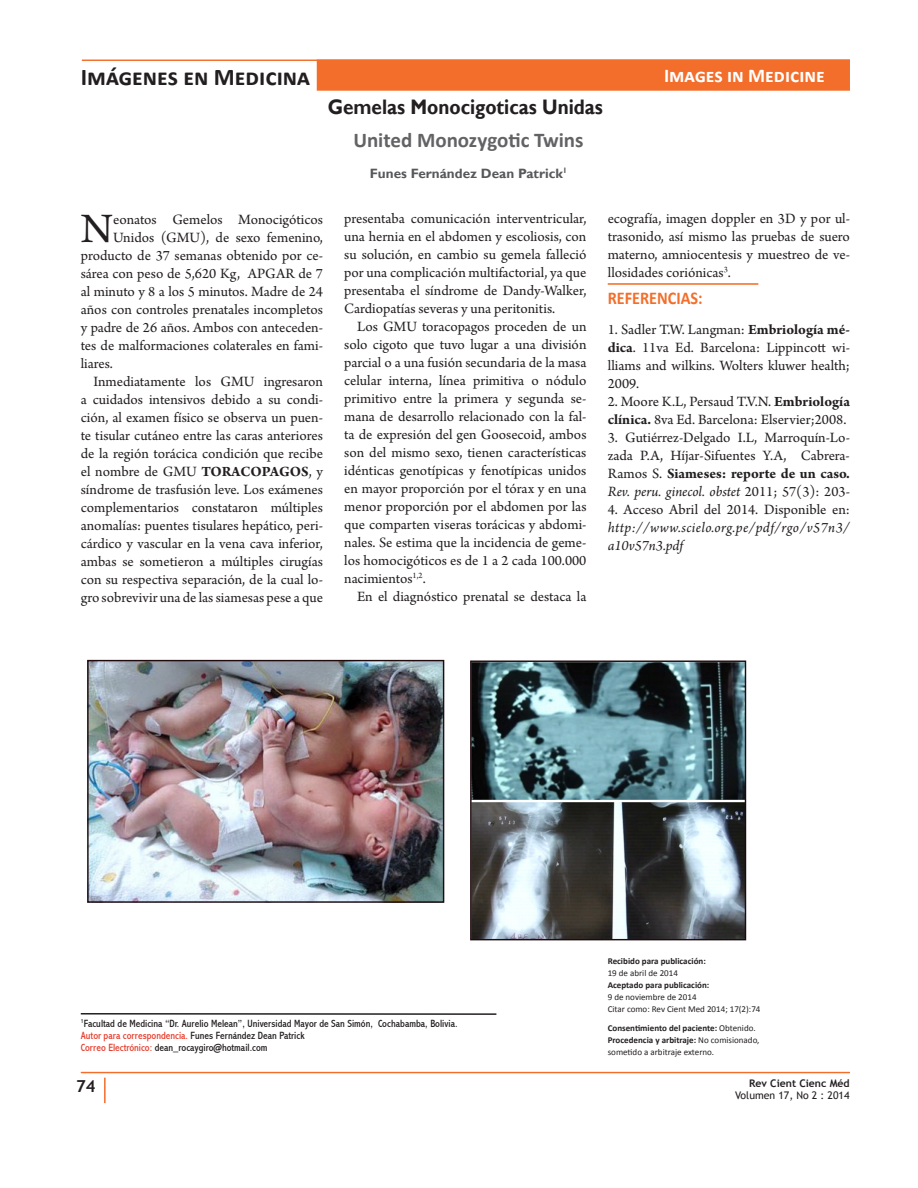
<style>
.page{position:relative;width:918px;height:1188px;background:#fff}
.page>*{position:absolute;margin:0;border:0;box-sizing:border-box;transform-origin:0 0}
.t1{font:44.1px "Arno Pro";color:#231f20}
.t2{font:700 24px "Calibri";color:#231f20}
.t3{font:700 21px "Gill Sans";color:#231f20;scale:.9 1}
.t4{font:700 21px "Calibri";letter-spacing:-.005em;color:#636366}
.t5{font:700 19.5px "Calibri";color:#fff}
.t6{font:700 18px "Calibri";color:#f36e2a;scale:.9 1}
.t7{font:700 16.5px "Trebuchet MS";color:#231f20}
.t8{font:15px/18px "Arno Pro";color:#231f20;text-align:justify}
.t9{font:italic 15px/18px "Arno Pro";letter-spacing:.025em;color:#231f20;text-align:justify}
.t10{font:700 13.5px "Gill Sans";color:#57585a}
.t11{font:condensed 10.5px "Abadi";color:#231f20}
.t12{font:condensed 10.5px "Abadi";color:#e73c2c}
.t13{font:10.5px "Trebuchet MS";color:#231f20}
.t14{font:700 10.5px "Trebuchet MS";color:#231f20}
.t15{font:700 9px "Calibri";color:#231f20}
.t16{font:9px "Calibri";color:#231f20}
.s1{font-weight:700}
.s2{font-style:italic}
.s3{font-style:normal}
.s4{color:#231f20}
.s5{color:#e73c2c}
.s6{font-weight:400}
</style>
<div class="page">
<div style="left:317px;top:60px;width:533px;height:31px;background:#f36e2a;border:1px solid #f36e2a"></div>
<hr style="left:81px;top:1072px;width:769px;height:1px;background:#f36e2a">
<hr style="left:104px;top:1078px;width:2px;height:25px;background:#f36e2a">
<hr style="left:82px;top:60px;width:768px;height:1px;background:#f36e2a">
<hr style="left:81px;top:1013px;width:415px;height:2px;background:#231f20">
<hr style="left:608px;top:283px;width:150px;height:2px;background:#f36a21">
<img style="left:472px;top:663px;width:272px;height:275px">
<div style="left:470px;top:661px;width:276px;height:279px;border:1px solid #200a0e"></div>
<img style="left:89px;top:662px;width:353px;height:239px">
<div style="left:87px;top:660px;width:357px;height:243px;border:1px solid #200a0e"></div>
<h2 class="t2" style="left:81px;top:62px;width:231px">Imágenes en Medicina</h2>
<h3 class="t5" style="left:664px;top:63px;width:162px">Images in Medicine</h3>
<p class="t3" style="left:328px;top:94px;width:307px">Gemelas Monocigoticas Unidas</p>
<p class="t4" style="left:353px;top:127px;width:232px">United Monozygotic Twins</p>
<p class="t1" style="left:81px;top:203px;width:34px">N</p>
<p class="t8" style="left:113px;top:211px;width:211px">eonatos Gemelos Monocigóticos</p>
<p class="t8" style="left:113px;top:229px;width:211px">Unidos (GMU), de sexo femenino,</p>
<p class="t8" style="left:81px;top:247px;width:244px">producto de 37 semanas obtenido por ce-</p>
<p class="t8" style="left:81px;top:265px;width:244px">sárea con peso de 5,620 Kg, APGAR de 7</p>
<p class="t8" style="left:81px;top:283px;width:244px">al minuto y 8 a los 5 minutos. Madre de 24</p>
<p class="t8" style="left:81px;top:301px;width:244px">años con controles prenatales incompletos</p>
<p class="t8" style="left:81px;top:319px;width:244px">y padre de 26 años. Ambos con anteceden-</p>
<p class="t8" style="left:81px;top:337px;width:244px">tes de malformaciones colaterales en fami-</p>
<p class="t8" style="left:81px;top:355px;width:34px">liares.</p>
<p class="t8" style="left:81px;top:373px;width:244px;text-indent:13px">Inmediatamente los GMU ingresaron a cuidados intensivos debido a su condi&shy;ción, al examen físico se observa un puen&shy;te tisular cutáneo entre las caras anteriores de la región torácica condición que recibe el nombre de GMU <span class="s1">TORACOPAGOS</span>, y síndrome de trasfusión leve. Los exámenes complementarios constataron múltiples anomalías: puentes tisulares hepático, peri&shy;cárdico y vascular en la vena cava inferior, ambas se sometieron a múltiples cirugías con su respectiva separación, de la cual lo&shy;gro sobrevivir una de las siamesas pese a que</p>
<p class="t10" style="left:370px;top:165px;width:199px">Funes Fernández Dean Patrick<sup>1</sup></p>
<p class="t8" style="left:344px;top:210px;width:244px">presentaba comunicación interventricular, una hernia en el abdomen y escoliosis, con su solución, en cambio su gemela falleció por una complicación multifactorial, ya que presentaba el síndrome de Dandy-Walker, Cardiopatías severas y una peritonitis.</p>
<p class="t8" style="left:344px;top:318px;width:244px;text-indent:13px">Los GMU toracopagos proceden de un solo cigoto que tuvo lugar a una división parcial o a una fusión secundaria de la masa celular interna, línea primitiva o nódulo primitivo entre la primera y segunda se&shy;mana de desarrollo relacionado con la fal&shy;ta de expresión del gen Goosecoid, ambos son del mismo sexo, tienen características idénticas genotípicas y fenotípicas unidos en mayor proporción por el tórax y en una menor proporción por el abdomen por las que comparten viseras torácicas y abdomi&shy;nales. Se estima que la incidencia de geme&shy;los homocigóticos es de 1 a 2 cada 100.000 nacimientos<sup>1,2</sup>.</p>
<p class="t8" style="left:357px;top:588px;width:231px">En el diagnóstico prenatal se destaca la</p>
<p class="t8" style="left:608px;top:210px;width:244px">ecografía, imagen doppler en 3D y por ul&shy;trasonido, así mismo las pruebas de suero materno, amniocentesis y muestreo de ve&shy;llosidades coriónicas<sup>3</sup>.</p>
<p class="t6" style="left:608px;top:287px;width:107px">REFERENCIAS:</p>
<p class="t8" style="left:608px;top:321px;width:244px">1. Sadler T.W. Langman: <span class="s1">Embriología mé&shy;dica</span>. 11va Ed. Barcelona: Lippincott wi&shy;lliams and wilkins. Wolters kluwer health; 2009.</p>
<p class="t8" style="left:608px;top:393px;width:244px">2. Moore K.L, Persaud T.V.N. <span class="s1">Embriología clínica.</span> 8va Ed. Barcelona: Elservier;2008.</p>
<p class="t8" style="left:608px;top:429px;width:244px">3. Gutiérrez-Delgado I.L, Marroquín-Lo&shy;zada P.A, Híjar-Sifuentes Y.A, Cabrera-Ramos S. <span class="s1">Siameses: reporte de un caso.<br></span><span class="s2">Rev. peru. ginecol. obstet</span> 2011; 57(3): 203-</p>
<p class="t9" style="left:608px;top:501px;width:244px"><span class="s3">4. Acceso Abril del 2014. Disponible en: </span>http://www.scielo.org.pe/pdf/rgo/v57n3/ a10v57n3.pdf</p>
<p class="t11" style="left:81px;top:1017px;width:378px"><sup>1</sup>Facultad de Medicina “Dr. Aurelio Melean”, Universidad Mayor de San Simón, Cochabamba, Bolivia.</p>
<p class="t12" style="left:81px;top:1029px;width:225px">Autor para correspondencia. <span class="s4">Funes Fernández Dean Patrick</span></p>
<p class="t11" style="left:81px;top:1041px;width:188px"><span class="s5">Correo Electrónico:</span> dean_rocaygiro@hotmail.com</p>
<p class="t7" style="left:76px;top:1076px;width:21px">74</p>
<p class="t15" style="left:608px;top:955px;width:100px">Recibido para publicación:</p>
<p class="t16" style="left:608px;top:967px;width:72px">19 de abril de 2014</p>
<p class="t15" style="left:608px;top:979px;width:103px">Aceptado para publicación:</p>
<p class="t16" style="left:608px;top:991px;width:90px">9 de noviembre de 2014</p>
<p class="t16" style="left:608px;top:1003px;width:154px">Citar como: Rev Cient Med 2014; 17(2):74</p>
<p class="t15" style="left:608px;top:1023px;width:150px">Consentimiento del paciente: <span class="s6">Obtenido.</span></p>
<p class="t15" style="left:608px;top:1035px;width:153px">Procedencia y arbitraje: <span class="s6">No comisionado,</span></p>
<p class="t16" style="left:608px;top:1047px;width:108px">sometido a arbitraje externo.</p>
<p class="t14" style="left:749px;top:1077px;width:102px">Rev Cient Cienc Méd</p>
<p class="t13" style="left:735px;top:1090px;width:116px">Volumen 17, No 2 : 2014</p>
</div>
